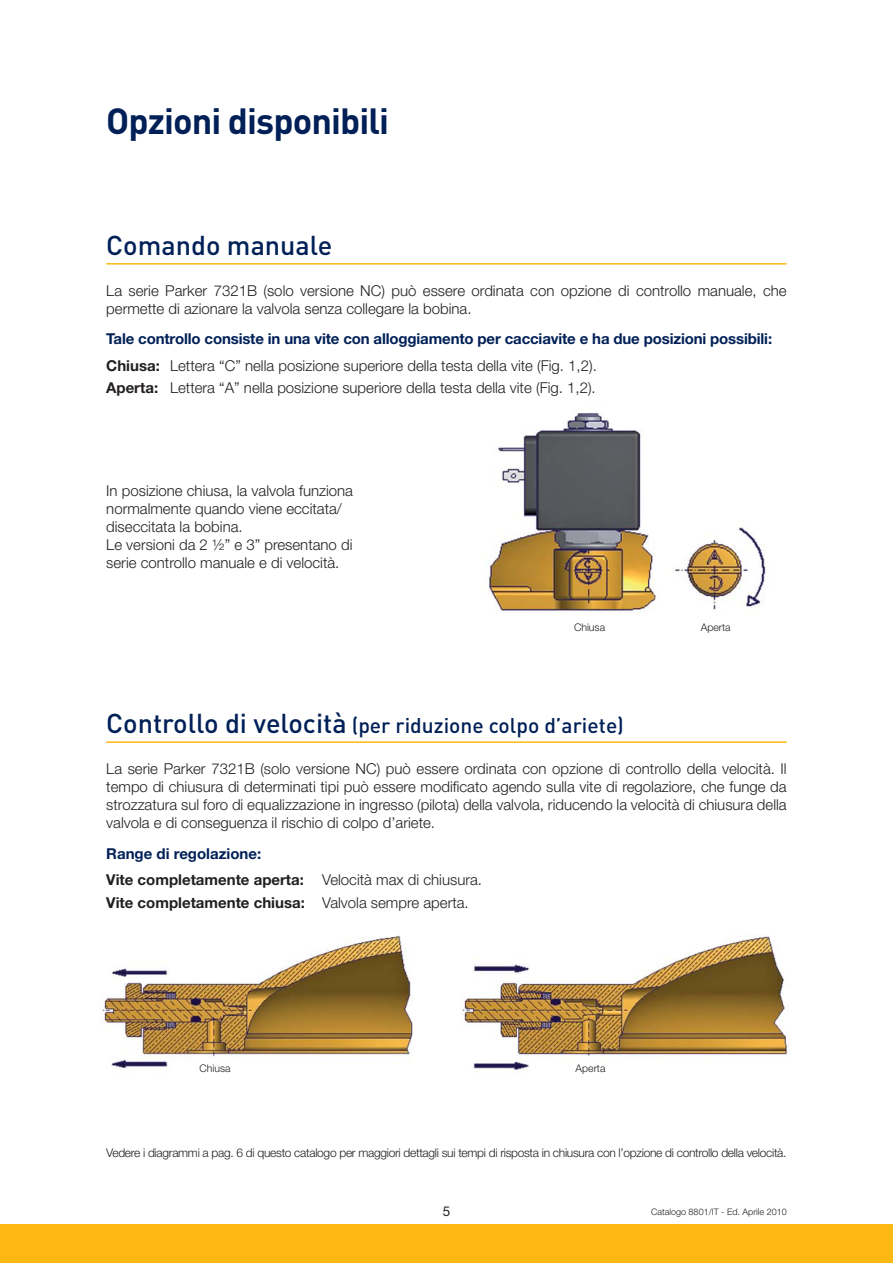
<style>
.page{position:relative;width:893px;height:1263px;background:#fff}
.page>*{position:absolute;margin:0;border:0;box-sizing:border-box;transform-origin:0 0}
.t1{font:700 36px "DINOT";letter-spacing:-.025em;color:#002057}
.t2{font:500 27px "DINOT";color:#002057}
.t3{font:500 21px "DINOT";color:#002057}
.t4{font:300 15px/18px "Helvetica Neue LT Std";color:#231f20}
.t5{font:700 15px/26.5px "Helvetica Neue LT Std";letter-spacing:-.01em;color:#002057}
.t6{font:700 15px/26.5px "Helvetica Neue LT Std";color:#231f20}
.t7{font:13.5px "Helvetica Neue LT Std";color:#231f20}
.t8{font:300 12px "Helvetica Neue LT Std";letter-spacing:-.025em;color:#231f20}
.t9{font:300 10.5px "Helvetica Neue LT Std";color:#231f20}
.t10{font:300 9px "Helvetica Neue LT Std";color:#231f20}
.s1{color:#231f20}
.s2{font-weight:300;color:#231f20}
.s3{font-weight:700}
.s4{font-size:27px}
.s5{color:#002057}
.s6{font-weight:300}
</style>
<div class="page">
<div style="left:0;top:1225px;width:893px;height:38px;background:#fdb813"></div>
<img style="left:102px;top:935px;width:311px;height:133px">
<img style="left:460px;top:935px;width:329px;height:136px">
<img style="left:483px;top:413px;width:283px;height:200px">
<hr style="left:106px;top:263px;width:681px;height:2px;background:#fdb813">
<hr style="left:106px;top:741px;width:681px;height:2px;background:#fdb813">
<h1 class="t1" style="left:106px;top:108px;width:284px">Opzioni disponibili</h1>
<h2 class="t2" style="left:106px;top:235px;width:227px">Comando manuale</h2>
<p class="t4" style="left:106px;top:283px;width:682px">La serie Parker 7321B (solo versione NC) può essere ordinata con opzione di controllo manuale, che permette di azionare la valvola senza collegare la bobina.</p>
<p class="t5" style="left:106px;top:328px;width:667px">Tale controllo consiste in una vite con alloggiamento per cacciavite e ha due posizioni possibili:<br><span class="s1">Chiusa:</span> <span class="s2">Lettera “C” nella posizione superiore della testa della vite (Fig. 1,2).</span></p>
<p class="t4" style="left:106px;top:381px;width:491px"><span class="s3">Aperta:</span> Lettera “A” nella posizione superiore della testa della vite (Fig. 1,2).</p>
<p class="t4" style="left:106px;top:483px;width:248px">In posizione chiusa, la valvola funziona normalmente quando viene eccitata/ diseccitata la bobina.<br>Le versioni da 2 ½” e 3” presentano di serie controllo manuale e di velocità.</p>
<p class="t9" style="left:574px;top:624px;width:33px">Chiusa</p>
<p class="t9" style="left:701px;top:624px;width:31px">Aperta</p>
<h3 class="t3" style="left:106px;top:718px;width:519px"><span class="s4">Controllo di velocità</span> (per riduzione colpo d’ariete)</h3>
<p class="t4" style="left:106px;top:762px;width:682px;text-align:justify">La serie Parker 7321B (solo versione NC) può essere ordinata con opzione di controllo della velocità. Il tempo di chiusura di determinati tipi può essere modificato agendo sulla vite di regolaziore, che funge da strozzatura sul foro di equalizzazione in ingresso (pilota) della valvola, riducendo la velocità di chiusura della valvola e di conseguenza il rischio di colpo d’ariete.</p>
<p class="t6" style="left:106px;top:842px;width:377px"><span class="s5">Range di regolazione:<br></span>Vite completamente aperta: <span class="s6">Velocità max di chiusura.</span></p>
<p class="t6" style="left:106px;top:891px;width:364px">Vite completamente chiusa: <span class="s6">Valvola sempre aperta.</span></p>
<p class="t9" style="left:199px;top:1064px;width:33px">Chiusa</p>
<p class="t9" style="left:575px;top:1065px;width:31px">Aperta</p>
<p class="t8" style="left:106px;top:1148px;width:682px">Vedere i diagrammi a pag. 6 di questo catalogo per maggiori dettagli sui tempi di risposta in chiusura con l’opzione di controllo della velocità.</p>
<p class="t7" style="left:443px;top:1207px;width:9px">5</p>
<p class="t10" style="left:651px;top:1209px;width:137px">Catalogo 8801/IT - Ed. Aprile 2010</p>
</div>
